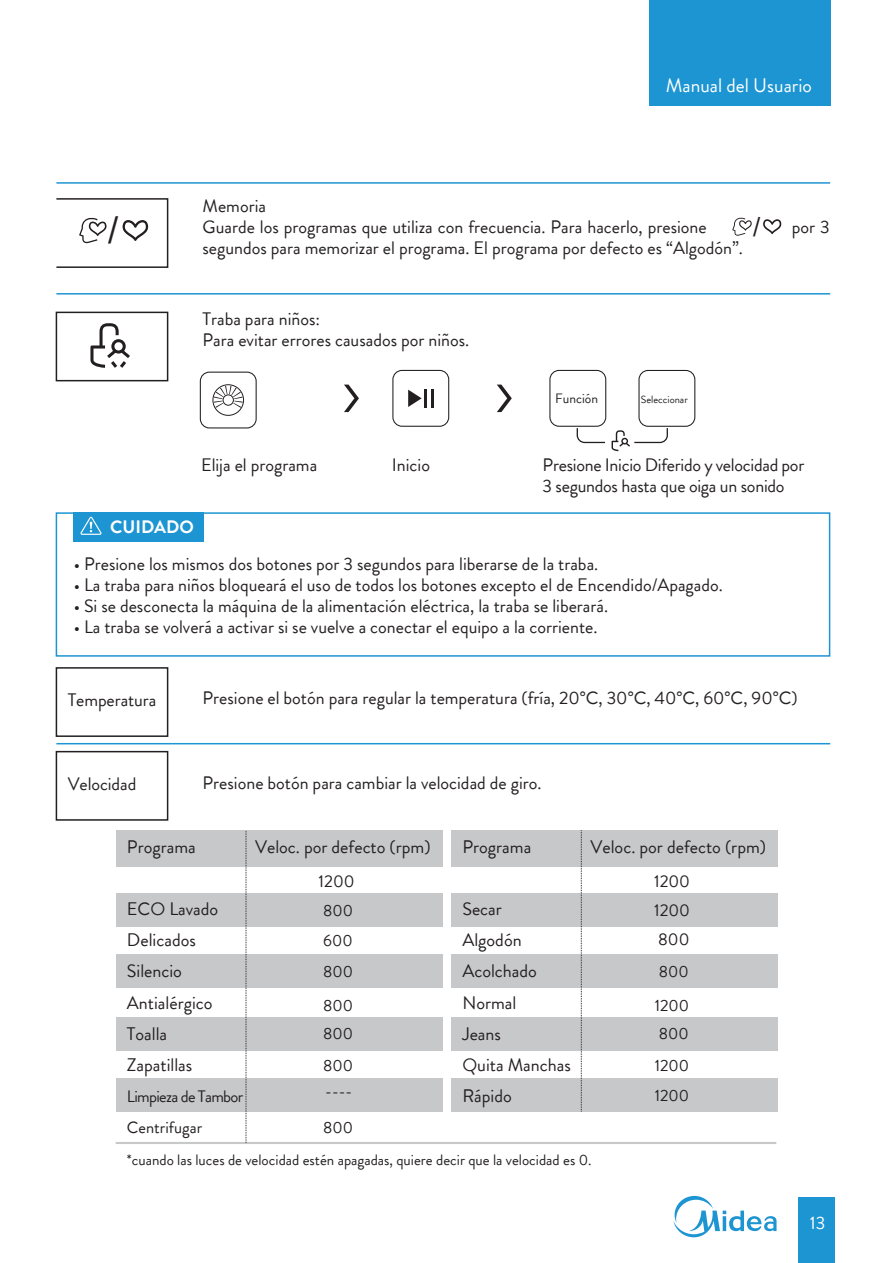
<style>
.page{position:relative;width:893px;height:1263px;background:#fff}
.page>*{position:absolute;margin:0;border:0;box-sizing:border-box;transform-origin:0 0}
.t1{font:36.45px "Arial";color:#231f20}
.t2{font:25.95px "Arial";color:#231f20}
.t3{font:19.5px "Brandon Grotesque";color:#fff}
.t4{font:18.15px/31px "Brandon Grotesque";color:#231f20}
.t5{font:18px/21px "Brandon Grotesque";color:#231f20}
.t6{font:700 18px "Brandon Grotesque";color:#fff}
.t7{font:18px "Brandon Grotesque";color:#fff}
.t8{font:17.1px/29.2px "Brandon Grotesque";color:#231f20}
.t9{font:16.5px/31px "Brandon Grotesque";letter-spacing:-.04em;color:#231f20}
.t10{font:16.2px/27.9px "Brandon Grotesque";color:#231f20}
.t11{font:15px "Brandon Grotesque";color:#231f20}
.t12{font:13.5px "Brandon Grotesque";color:#231f20}
.t13{font:10.5px "Brandon Grotesque";color:#231f20}
</style>
<div class="page">
<div style="left:649px;top:0;width:182px;height:106px;background:#1d95d3"></div>
<div style="left:798px;top:1198px;width:37px;height:65px;background:#1d95d3"></div>
<svg style="left:673px;top:1196px;width:104px;height:41px"></svg>
<div style="left:56px;top:667px;width:112px;height:70px;border:2px solid #231f20"></div>
<hr style="left:56px;top:743px;width:774px;height:1px;background:#1d95d3">
<div style="left:56px;top:751px;width:112px;height:70px;border:2px solid #231f20"></div>
<div style="left:74px;top:512px;width:130px;height:29px;background:#1d95d3"></div>
<div style="left:56px;top:512px;width:774px;height:145px;border:2px solid #1d95d3"></div>
<svg style="left:80px;top:517px;width:22px;height:18px"></svg>
<hr style="left:56px;top:293px;width:774px;height:2px;background:#1d95d3">
<div style="left:56px;top:198px;width:112px;height:70px;border:2px solid #231f20"></div>
<hr style="left:56px;top:182px;width:774px;height:2px;background:#1d95d3">
<svg style="left:79px;top:218px;width:28px;height:25px"></svg>
<svg style="left:123px;top:220px;width:25px;height:21px"></svg>
<svg style="left:732px;top:218px;width:20px;height:18px"></svg>
<svg style="left:763px;top:219px;width:18px;height:15px"></svg>
<div style="left:56px;top:312px;width:112px;height:69px;border:2px solid #231f20"></div>
<svg style="left:90px;top:323px;width:40px;height:45px"></svg>
<svg style="left:497px;top:385px;width:15px;height:27px"></svg>
<svg style="left:344px;top:385px;width:15px;height:27px"></svg>
<div style="left:392px;top:370px;width:57px;height:57px;border:1px solid #231f20;border-radius:9px"></div>
<svg style="left:408px;top:389px;width:25px;height:19px"></svg>
<svg style="left:577px;top:428px;width:28px;height:15px"></svg>
<svg style="left:612px;top:428px;width:56px;height:23px"></svg>
<div style="left:549px;top:370px;width:57px;height:57px;border:1px solid #231f20;border-radius:9px"></div>
<div style="left:638px;top:370px;width:57px;height:57px;border:1px solid #231f20;border-radius:9px"></div>
<div style="left:200px;top:372px;width:57px;height:56px;border:1px solid #231f20;border-radius:9px"></div>
<svg style="left:214px;top:386px;width:29px;height:22px"></svg>
<div style="left:223px;top:395px;width:11px;height:10px;border:1px solid #231f20;border-radius:50%"></div>
<div style="left:213px;top:385px;width:31px;height:30px;border:1px solid #231f20;border-radius:50%"></div>
<hr style="left:116px;top:1142px;width:660px;height:2px;background:#c7c8ca">
<div style="left:116px;top:893px;width:661px;height:33px;background:#c7c8ca"></div>
<div style="left:116px;top:1017px;width:661px;height:34px;background:#c7c8ca"></div>
<div style="left:116px;top:1078px;width:661px;height:33px;background:#c7c8ca"></div>
<div style="left:116px;top:830px;width:661px;height:36px;background:#c7c8ca"></div>
<div style="left:116px;top:954px;width:661px;height:34px;background:#c7c8ca"></div>
<svg style="left:581px;top:830px;width:1px;height:281px"></svg>
<svg style="left:246px;top:830px;width:1px;height:313px"></svg>
<div style="left:443px;top:826px;width:7px;height:313px;background:#fff"></div>
<p class="t3" style="left:666px;top:72px;width:148px">Manual del Usuario</p>
<p class="t5" style="left:203px;top:195px;width:506px">Memoria<br>Guarde los programas que utiliza con frecuencia. Para hacerlo, presione</p>
<h1 class="t1" style="left:108px;top:205px;width:12px">/</h1>
<h2 class="t2" style="left:753px;top:209px;width:9px">/</h2>
<p class="t5" style="left:203px;top:237px;width:542px">segundos para memorizar el programa. El programa por defecto es “Algodón”.</p>
<p class="t5" style="left:203px;top:308px;width:268px">Traba para niños:<br>Para evitar errores causados por niños.</p>
<p class="t12" style="left:555px;top:389px;width:44px">Función</p>
<p class="t13" style="left:641px;top:392px;width:49px">Seleccionar</p>
<p class="t5" style="left:792px;top:216px;width:39px">por 3</p>
<p class="t6" style="left:110px;top:514px;width:85px">CUIDADO</p>
<p class="t5" style="left:201px;top:454px;width:118px">Elija el programa</p>
<p class="t5" style="left:392px;top:454px;width:40px">Inicio</p>
<p class="t5" style="left:543px;top:454px;width:263px">Presione Inicio Diferido y velocidad por<br>3 segundos hasta que oiga un sonido</p>
<p class="t5" style="left:74px;top:553px;width:526px">• Presione los mismos dos botones por 3 segundos para liberarse de la traba.</p>
<p class="t5" style="left:74px;top:574px;width:651px">• La traba para niños bloqueará el uso de todos los botones excepto el de Encendido/Apagado.</p>
<p class="t5" style="left:74px;top:595px;width:536px">• Si se desconecta la máquina de la alimentación eléctrica, la traba se liberará.</p>
<p class="t5" style="left:74px;top:616px;width:525px">• La traba se volverá a activar si se vuelve a conectar el equipo a la corriente.</p>
<p class="t5" style="left:68px;top:690px;width:90px">Temperatura</p>
<p class="t5" style="left:203px;top:687px;width:597px">Presione el botón para regular la temperatura (fría, 20°C, 30°C, 40°C, 60°C, 90°C)</p>
<p class="t5" style="left:68px;top:774px;width:70px">Velocidad</p>
<p class="t5" style="left:203px;top:773px;width:341px">Presione botón para cambiar la velocidad de giro.</p>
<p class="t4" style="left:127px;top:831px;width:70px">Programa</p>
<p class="t4" style="left:255px;top:831px;width:177px">Veloc. por defecto (rpm)</p>
<p class="t4" style="left:462px;top:831px;width:70px">Programa</p>
<p class="t4" style="left:590px;top:831px;width:177px">Veloc. por defecto (rpm)</p>
<p class="t8" style="left:319px;top:866px;width:37px">1200</p>
<p class="t8" style="left:654px;top:866px;width:37px">1200</p>
<p class="t4" style="left:462px;top:894px;width:110px">Secar<br>Algodón<br>Acolchado<br>Normal<br>Jeans<br>Quita Manchas<br>Rápido</p>
<p class="t4" style="left:127px;top:894px;width:93px">ECO Lavado<br>Delicados<br>Silencio<br>Antialérgico<br>Toalla<br>Zapatillas</p>
<p class="t9" style="left:127px;top:1081px;width:118px">Limpieza de Tambor<br>Centrifugar</p>
<p class="t11" style="left:127px;top:1149px;width:466px">*cuando las luces de velocidad estén apagadas, quiere decir que la velocidad es 0.</p>
<p class="t10" style="left:323px;top:895px;width:31px;line-height:30.6px">800<br>600</p>
<p class="t10" style="left:323px;top:958px;width:31px">800</p>
<p class="t10" style="left:323px;top:992px;width:31px">800<br>800</p>
<p class="t10" style="left:323px;top:1052px;width:31px;line-height:26.4px">800 ----</p>
<p class="t10" style="left:323px;top:1113px;width:31px">800</p>
<p class="t8" style="left:654px;top:896px;width:37px">1200<br>800</p>
<p class="t10" style="left:659px;top:958px;width:31px">800</p>
<p class="t10" style="left:655px;top:992px;width:36px">1200<br>800</p>
<p class="t10" style="left:655px;top:1052px;width:36px">1200</p>
<p class="t10" style="left:655px;top:1081px;width:36px">1200</p>
<p class="t7" style="left:810px;top:1211px;width:17px">13</p>
</div>
